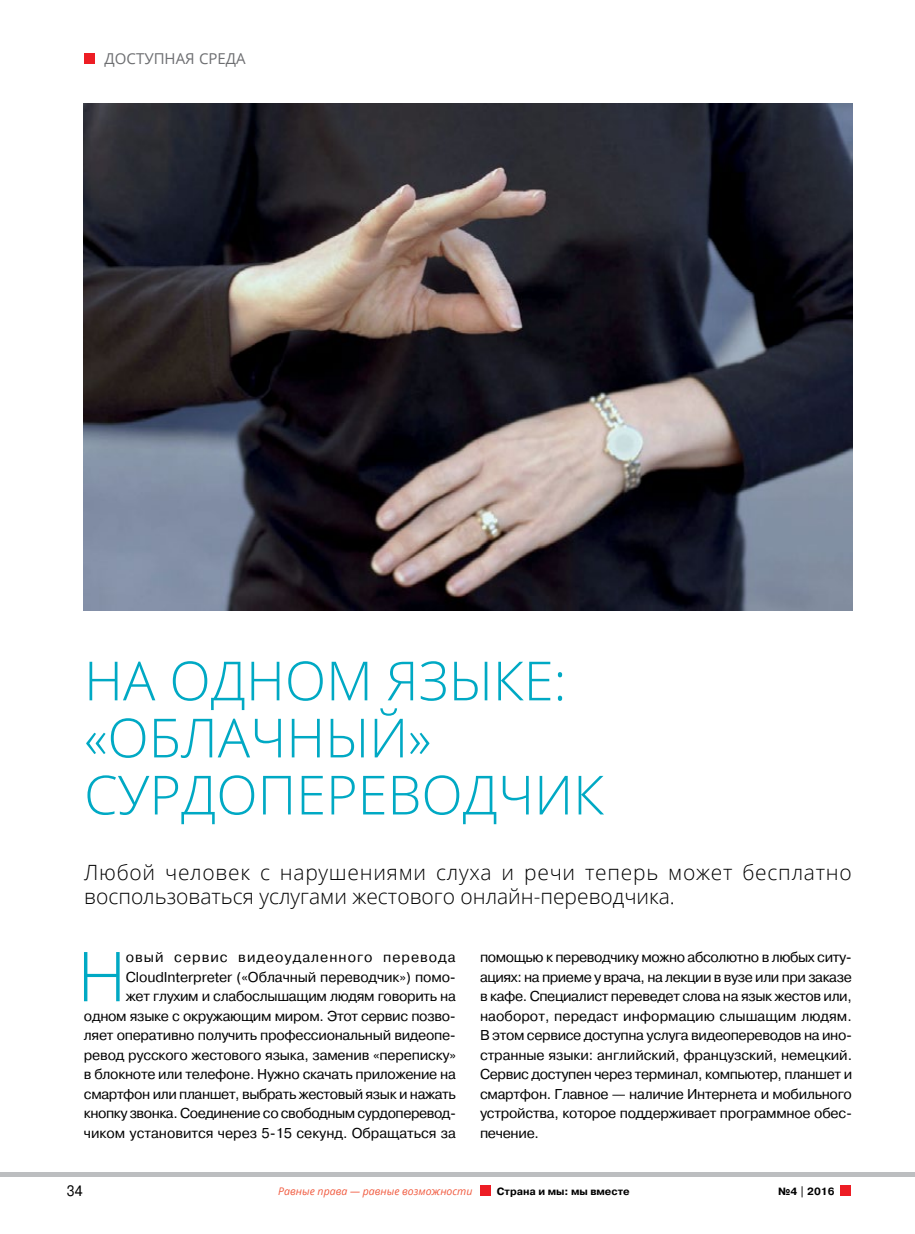
<style>
.page{position:relative;width:915px;height:1234px;background:#fff}
.page>*{position:absolute;margin:0;border:0;box-sizing:border-box;transform-origin:0 0}
.t1{font:300 68.85px "Open Sans";color:#00a9c4}
.t2{font:300 54px/57px "Open Sans";color:#00a9c4}
.t3{font:300 21px/24px "Open Sans";letter-spacing:.035em;color:#000}
.t4{font:15px "Open Sans";color:#6d6e71}
.t5{font:15px "Pragmatica";color:#000;scale:.9 1}
.t6{font:14.25px/19.5px "Pragmatica";letter-spacing:-.02em;color:#000;text-align:right}
.t7{font:italic 10.5px "Open Sans";color:#f15b40}
.t8{font:700 10.5px "Pragmatica C";color:#000}
</style>
<div class="page">
<img style="left:84px;top:104px;width:767px;height:506px">
<div style="left:840px;top:1184px;width:10px;height:11px;background:#ed1d24"></div>
<div style="left:480px;top:1184px;width:10px;height:11px;background:#ed1d24"></div>
<div style="left:0;top:1171px;width:914px;height:5px;background:#bcbec0"></div>
<div style="left:84px;top:54px;width:11px;height:10px;background:#ed1d24"></div>
<p class="t4" style="left:105px;top:48px;width:142px">Доступ ная ср еда</p>
<h2 class="t2" style="left:84px;top:650px;width:202px">На одном</h2>
<h2 class="t2" style="left:84px;top:650px;width:515px;text-indent:303px">языке: «облачн ый» сурдоп ереводч ик</h2>
<h3 class="t3" style="left:84px;top:860px;width:768px">Любой человек с нарушениями слуха и речи теперь может бесплатно воспользоваться услугами жестового онлайн-переводчика.</h3>
<h1 class="t1" style="left:77px;top:928px;width:51px">Н</h1>
<p class="t6" style="left:84px;top:947px;width:373px">овый сервис видеоудаленного перевода CloudInterpreter («Облачный переводчик») помо-<br>жет глухим и слабослышащим людям говорить на одном языке с окружающим миром. Этот сервис позво&shy;ляет оперативно получить профессиональный видеопе&shy;ревод русского жестового языка, заменив «переписку» в блокноте или телефоне. Нужно скачать приложение на смартфон или планшет, выбрать жестовый язык и нажать кнопку звонка. Соединение со свободным сурдоперевод&shy;чиком установится через 5-15 секунд. Обращаться за</p>
<p class="t6" style="left:480px;top:947px;width:373px;text-align:left">помощью к переводчику можно абсолютно в любых ситу&shy;ациях: на приеме у врача, на лекции в вузе или при заказе в кафе. Специалист переведет слова на язык жестов или, наоборот, передаст информацию слышащим людям.<br>В этом сервисе доступна услуга видеопереводов на ино&shy;странные языки: английский, французский, немецкий.<br>Сервис доступен через терминал, компьютер, планшет и смартфон. Главное — наличие Интернета и мобильного устройства, которое поддерживает программное обес&shy;печение.</p>
<p class="t5" style="left:67px;top:1181px;width:19px">34</p>
<p class="t8" style="left:496px;top:1185px;width:134px">Страна и мы: мы вместе</p>
<p class="t8" style="left:778px;top:1185px;width:58px">№4 | 2016</p>
<p class="t7" style="left:278px;top:1183px;width:195px">Равные права — равные возможности</p>
</div>
